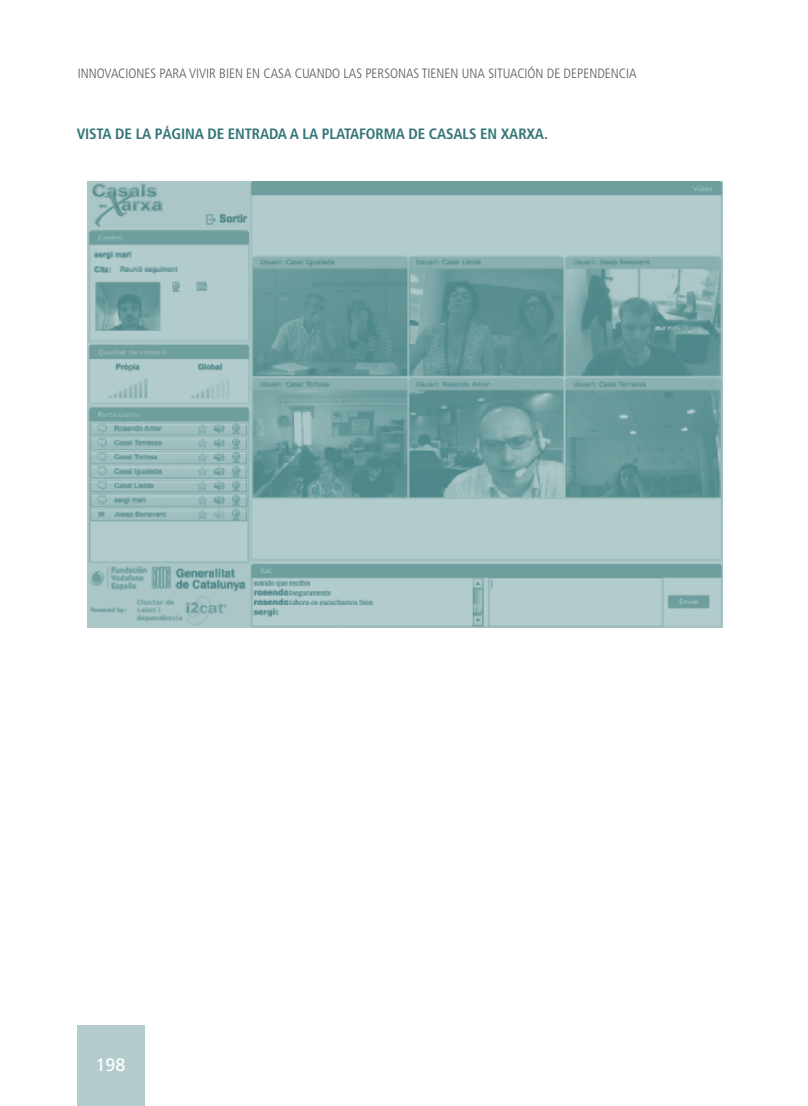
<style>
.page{position:relative;width:808px;height:1106px;background:#fff}
.page>*{position:absolute;margin:0;border:0;box-sizing:border-box;transform-origin:0 0}
.t1{font:18px "Frutiger";color:#fff}
.t2{font:700 condensed 15px "Frutiger";letter-spacing:-.01em;color:#337577}
.t3{font:300 condensed 13.5px "Frutiger";color:#58585a}
</style>
<div class="page">
<div style="left:77px;top:1025px;width:68px;height:81px;background:#b3cbcc"></div>
<img style="left:88px;top:182px;width:634px;height:445px">
<hr style="left:807px;top:0;width:1px;height:1106px;background:#c6c7c8">
<p class="t3" style="left:78px;top:66px;width:560px">INNOVACIONES PARA VIVIR BIEN EN CASA CUANDO LAS PERSONAS TIENEN UNA SITUACIÓN DE DEPENDENCIA</p>
<p class="t2" style="left:77px;top:125px;width:473px">VISTA DE LA PÁGINA DE ENTRADA A LA PLATAFORMA DE CASALS EN XARXA.</p>
<h1 class="t1" style="left:96px;top:1054px;width:32px">198</h1>
</div>
